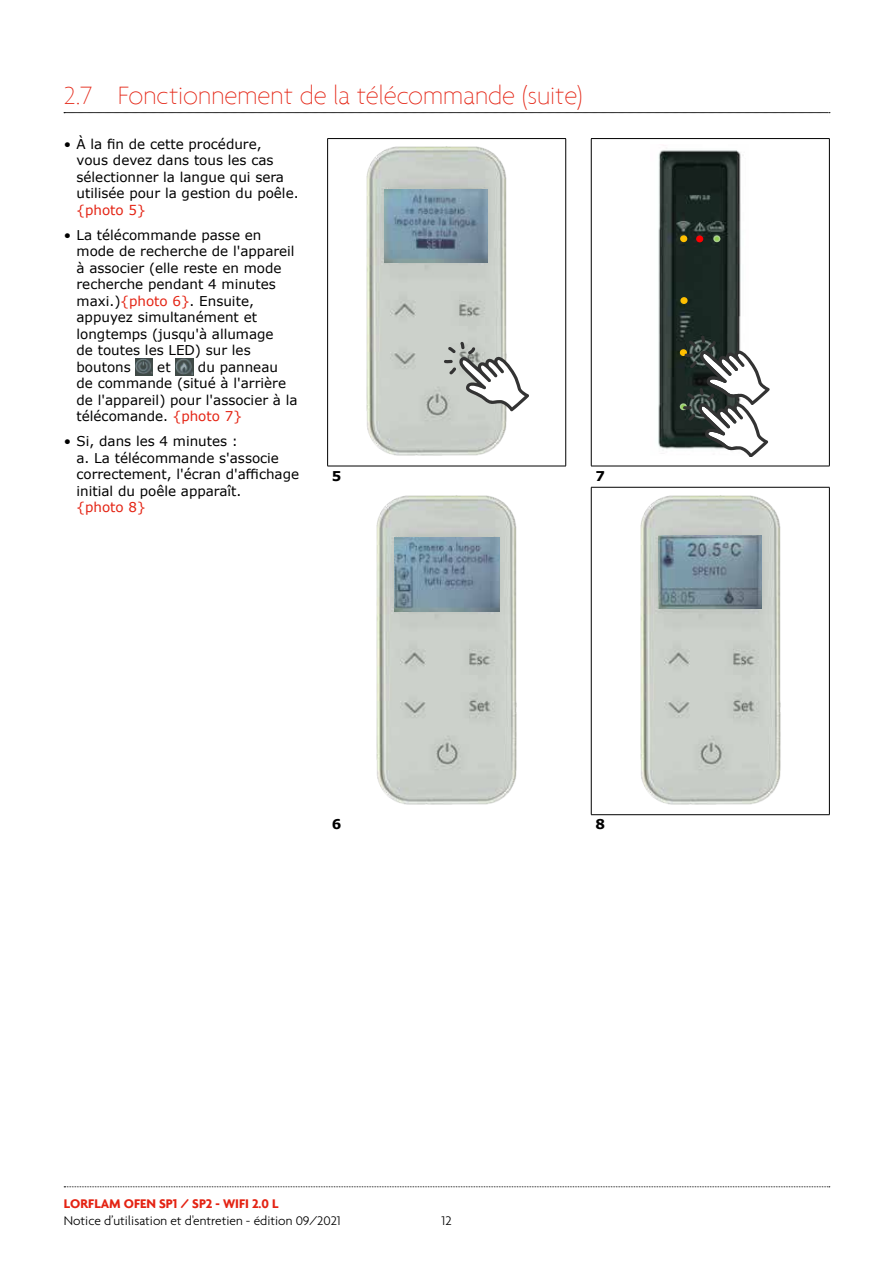
<style>
.page{position:relative;width:893px;height:1263px;background:#fff}
.page>*{position:absolute;margin:0;border:0;box-sizing:border-box;transform-origin:0 0}
.t1{font:100 27px "Agenda";color:#e42313}
.t2{font:13.5px/16.5px "Verdana";color:#000}
.t3{font:300 13.5px "Agenda";color:#000}
.t4{font:700 13.5px "Agenda";color:#e42313}
.t5{font:13.5px "Verdana";color:#e42313}
.t6{font:700 13.5px "Verdana";color:#000}
.s1{color:#e42313}
</style>
<div class="page">
<hr style="left:327px;top:138px;width:239px;height:1px;background:#000">
<hr style="left:327px;top:139px;width:1px;height:327px;background:#000">
<hr style="left:565px;top:139px;width:1px;height:327px;background:#000">
<hr style="left:327px;top:466px;width:239px;height:1px;background:#000">
<hr style="left:591px;top:138px;width:239px;height:1px;background:#000">
<hr style="left:591px;top:139px;width:1px;height:327px;background:#000">
<hr style="left:829px;top:139px;width:1px;height:327px;background:#000">
<hr style="left:591px;top:466px;width:239px;height:1px;background:#000">
<hr style="left:591px;top:487px;width:239px;height:1px;background:#000">
<hr style="left:591px;top:487px;width:1px;height:327px;background:#000">
<hr style="left:829px;top:487px;width:1px;height:327px;background:#000">
<hr style="left:591px;top:814px;width:239px;height:1px;background:#000">
<img style="left:366px;top:146px;width:141px;height:310px">
<img style="left:384px;top:189px;width:104px;height:74px">
<svg style="left:444px;top:342px;width:85px;height:69px"></svg>
<img style="left:658px;top:150px;width:83px;height:299px">
<div style="left:680px;top:297px;width:8px;height:7px;border:2px solid #ffc000;border-radius:50%"></div>
<div style="left:680px;top:235px;width:7px;height:7px;border:2px solid #ffc000;border-radius:50%"></div>
<div style="left:696px;top:236px;width:7px;height:6px;border:2px solid #f00;border-radius:50%"></div>
<div style="left:713px;top:235px;width:7px;height:7px;border:2px solid #a9d18e;border-radius:50%"></div>
<svg style="left:680px;top:335px;width:90px;height:122px"></svg>
<img style="left:376px;top:495px;width:141px;height:310px">
<img style="left:395px;top:538px;width:104px;height:73px">
<img style="left:640px;top:495px;width:141px;height:310px">
<img style="left:658px;top:536px;width:104px;height:72px">
<svg style="left:64px;top:112px;width:766px;height:1px"></svg>
<img style="left:136px;top:358px;width:17px;height:17px">
<img style="left:175px;top:359px;width:18px;height:17px">
<svg style="left:64px;top:1186px;width:766px;height:1px"></svg>
<h1 class="t1" style="left:64px;top:80px;width:520px">2.7 Fonctionnement de la télécommande (suite)</h1>
<p class="t2" style="left:77px;top:135px;width:224px;text-indent:-13px">• À la fin de cette procédure,<br>vous devez dans tous les cas sélectionner la langue qui sera utilisée pour la gestion du poêle.</p>
<p class="t5" style="left:77px;top:200px;width:71px">{photo 5}</p>
<p class="t2" style="left:77px;top:226px;width:220px;text-indent:-13px">• La télécommande passe en mode de recherche de l'appareil à associer (elle reste en mode recherche pendant 4 minutes maxi.)<span class="s1">{photo 6}</span>. Ensuite, appuyez simultanément et longtemps (jusqu'à allumage<br>de toutes les LED) sur les boutons</p>
<p class="t2" style="left:77px;top:358px;width:223px;text-indent:121px">du panneau de commande (situé à l'arrière de l'appareil) pour l'associer à la télécomande. <span class="s1">{photo 7}</span></p>
<p class="t2" style="left:77px;top:433px;width:224px;text-indent:-13px">• Si, dans les 4 minutes :<br>a. La télécommande s'associe correctement, l'écran d'affichage initial du poêle apparaît.</p>
<p class="t5" style="left:77px;top:498px;width:71px">{photo 8}</p>
<p class="t2" style="left:157px;top:358px;width:15px">et</p>
<p class="t6" style="left:332px;top:466px;width:11px">5</p>
<p class="t6" style="left:595px;top:466px;width:11px">7</p>
<p class="t6" style="left:332px;top:815px;width:11px">6</p>
<p class="t6" style="left:595px;top:815px;width:11px">8</p>
<p class="t4" style="left:64px;top:1196px;width:216px">LORFLAM OFEN SP1 / SP2 - WIFI 2.0 L</p>
<p class="t3" style="left:64px;top:1212px;width:279px">Notice d’utilisation et d'entretien - édition 09/2021</p>
<p class="t3" style="left:441px;top:1212px;width:12px">12</p>
</div>
